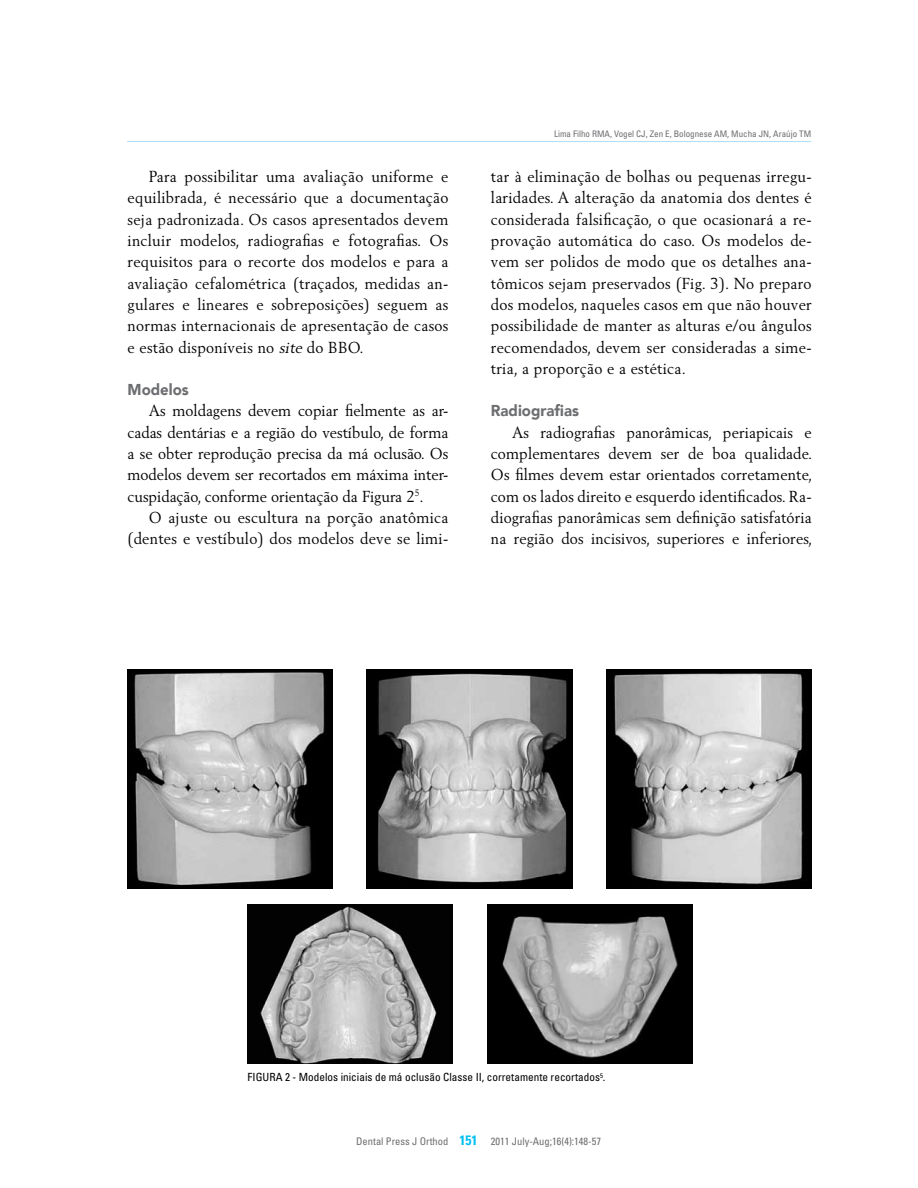
<style>
.page{position:relative;width:918px;height:1188px;background:#fff}
.page>*{position:absolute;margin:0;border:0;box-sizing:border-box;transform-origin:0 0}
.t1{font:15.75px/21.3px "Berling";letter-spacing:.02em;color:#000;text-align:justify;scale:.95 1}
.t2{font:900 15.75px "Avenir LT";color:#6d6e71;scale:.95 1}
.t3{font:condensed 11.25px "Univers";color:#000}
.t4{font:condensed 10.5px "Univers";color:#6d6e71}
.t5{font:condensed 9px "Univers";color:#6d6e71}
.s1{font-style:italic}
.s2{font-weight:700;font-size:13.5px;color:#00c0f3}
</style>
<div class="page">
<hr style="left:127px;top:141px;width:684px;height:1px;background:#abe1fa">
<img style="left:128px;top:669px;width:205px;height:219px">
<img style="left:367px;top:669px;width:205px;height:219px">
<img style="left:606px;top:669px;width:206px;height:219px">
<img style="left:248px;top:904px;width:205px;height:160px">
<img style="left:487px;top:904px;width:205px;height:160px">
<p class="t1" style="left:128px;top:166px;width:339px;text-indent:21px">Para possibilitar uma avaliação uniforme e equilibrada, é necessário que a documentação seja padronizada. Os casos apresentados devem incluir modelos, radiografias e fotografias. Os requisitos para o recorte dos modelos e para a avaliação cefalométrica (traçados, medidas an&shy;gulares e lineares e sobreposições) seguem as normas internacionais de apresentação de casos e estão disponíveis no <span class="s1">site</span> do BBO.</p>
<p class="t2" style="left:128px;top:380px;width:66px">Modelos</p>
<p class="t1" style="left:128px;top:400px;width:339px;text-indent:21px">As moldagens devem copiar fielmente as ar&shy;cadas dentárias e a região do vestíbulo, de forma a se obter reprodução precisa da má oclusão. Os modelos devem ser recortados em máxima inter&shy;cuspidação, conforme orientação da Figura 2<sup>5</sup>.</p>
<p class="t1" style="left:128px;top:507px;width:339px;text-align:right">O ajuste ou escultura na porção anatômica (dentes e vestíbulo) dos modelos deve se limi-</p>
<p class="t5" style="left:554px;top:128px;width:259px">Lima Filho RMA, Vogel CJ, Zen E, Bolognese AM, Mucha JN, Araújo TM</p>
<p class="t1" style="left:491px;top:166px;width:339px">tar à eliminação de bolhas ou pequenas irregu&shy;laridades. A alteração da anatomia dos dentes é considerada falsificação, o que ocasionará a re&shy;provação automática do caso. Os modelos de&shy;vem ser polidos de modo que os detalhes ana&shy;tômicos sejam preservados (Fig. 3). No preparo dos modelos, naqueles casos em que não houver possibilidade de manter as alturas e/ou ângulos recomendados, devem ser consideradas a sime&shy;tria, a proporção e a estética.</p>
<p class="t2" style="left:491px;top:401px;width:94px">Radiografias</p>
<p class="t1" style="left:491px;top:421px;width:340px;text-indent:21px">As radiografias panorâmicas, periapicais e complementares devem ser de boa qualidade.<br>Os filmes devem estar orientados corretamente, com os lados direito e esquerdo identificados. Ra&shy;diografias panorâmicas sem definição satisfatória na região dos incisivos, superiores e inferiores,</p>
<p class="t3" style="left:248px;top:1070px;width:359px">Figura 2 - Modelos iniciais de má oclusão Classe II, corretamente recortados<sup>5</sup>.</p>
<p class="t4" style="left:356px;top:1134px;width:246px">Dental Press J Orthod <span class="s2">151</span> 2011 July-Aug;16(4):148-57</p>
</div>
